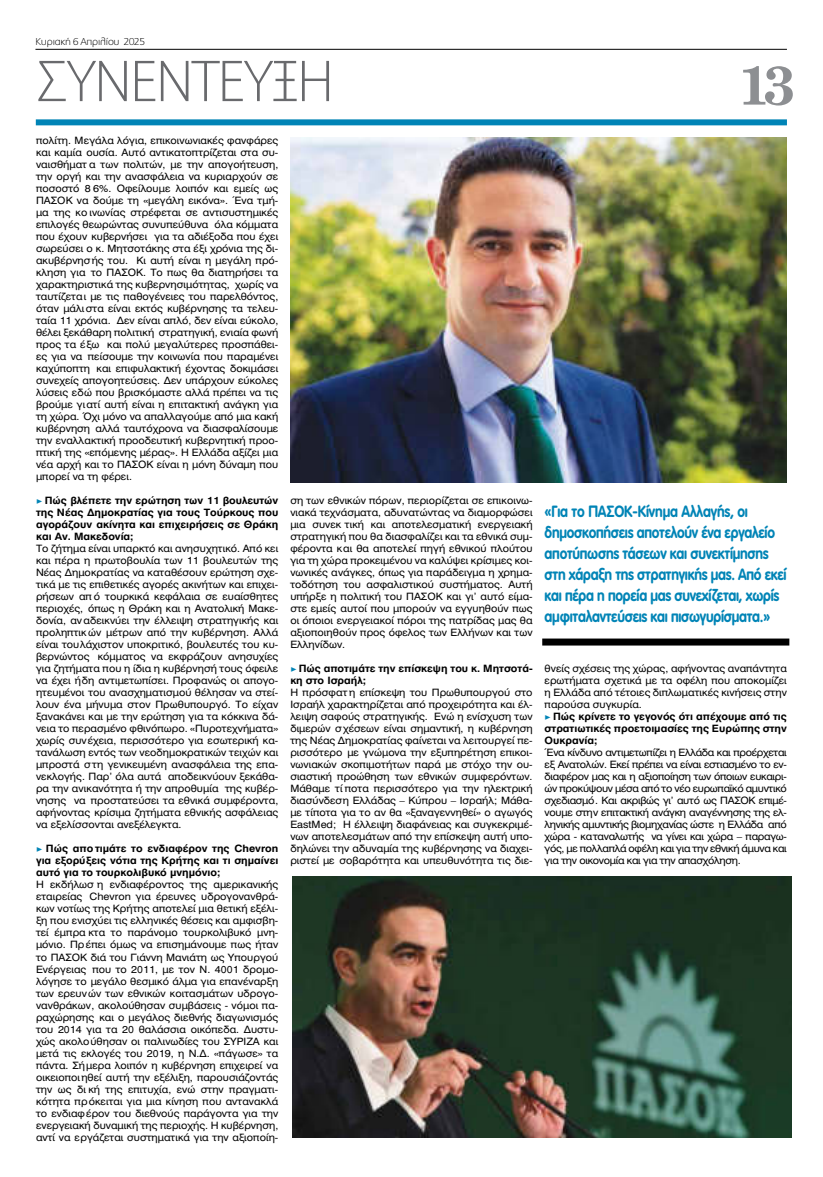
<style>
.page{position:relative;width:823px;height:1177px;background:#fff}
.page>*{position:absolute;margin:0;border:0;box-sizing:border-box;transform-origin:0 0}
.t1{font:100 57.9px "PF Catalog";letter-spacing:-.02em;color:#696a6d}
.t2{font:700 55px "PF Century";color:#8d8f92}
.t3{font:800 16px/21px "PF Futura Neu Rounded";letter-spacing:-.02em;color:#0084b6;scale:.86 1}
.t4{font:10px/12px "UB Helvetica";color:#000;text-align:justify;scale:1.07 1}
.t5{font:10px/12px "UB Helvetica Bold";color:#000;text-align:justify;scale:1.07 1}
.t6{font:100 10px "PF Catalog";letter-spacing:-.02em;color:#000;scale:1.1 1}
.s1{font-family:"Minion Pro";color:#0084b6}
</style>
<div class="page">
<hr style="left:35px;top:49px;width:751px;height:1px;background:#000">
<div style="left:36px;top:119px;width:750px;height:6px;background:#0084b6"></div>
<img style="left:290px;top:137px;width:496px;height:346px">
<div style="left:542px;top:638px;width:246px;height:7px;background:#000"></div>
<img style="left:292px;top:876px;width:499px;height:261px">
<p class="t6" style="left:35px;top:37px;width:101px">Κυριακή 6 Απριλίου 2025</p>
<h1 class="t1" style="left:36px;top:52px;width:299px">συν εντευξη</h1>
<h2 class="t2" style="left:736px;top:64px;width:57px">13</h2>
<p class="t4" style="left:36px;top:134px;width:228px">πολίτη. Μεγάλα λόγια, επικοινωνιακές φανφάρες και καμία ουσία. Αυτό αντικατοπτρίζεται στα συ&shy;ναισθήματ α των πολιτών, με την απογοήτευση, την οργή και την ανασφάλεια να κυριαρχούν σε ποσοστό 8 6%. Οφείλουμε λοιπόν και εμείς ως ΠΑΣΟΚ να δούμε τη «μεγάλη εικόνα». Ένα τμή&shy;μα της κο ινωνίας στρέφεται σε αντισυστημικές επιλογές θεωρώντας συνυπεύθυνα όλα κόμματα που έχουν κυβερνήσει για τα αδιέξοδα που έχει σωρεύσει ο κ. Μητσοτάκης στα έξι χρόνια της δι&shy;ακυβέρνησής του. Κι αυτή είναι η μεγάλη πρό&shy;κληση για το ΠΑΣΟΚ. Το πως θα διατηρήσει τα χαρακτηριστικά της κυβερνησιμότητας, χωρίς να ταυτίζεται με τις παθογένειες του παρελθόντος, όταν μάλιστα είναι εκτός κυβέρνησης τα τελευ&shy;ταία 11 χρόνια. Δεν είναι απλό, δεν είναι εύκολο, θέλει ξεκάθαρη πολιτική στρατηγική, ενιαία φωνή προς τα έξω και πολύ μεγαλύτερες προσπάθει&shy;ες για να πείσουμε την κοινωνία που παραμένει καχύποπτη και επιφυλακτική έχοντας δοκιμάσει συνεχείς απογοητεύσεις. Δεν υπάρχουν εύκολες λύσεις εδώ που βρισκόμαστε αλλά πρέπει να τις βρούμε γιατί αυτή είναι η επιτακτική ανάγκη για τη χώρα. Όχι μόνο να απαλλαγούμε από μια κακή κυβέρνηση αλλά ταυτόχρονα να διασφαλίσουμε την εναλλακτική προοδευτική κυβερνητική προο&shy;πτική της «επόμενης μέρας». Η Ελλάδα αξίζει μια νέα αρχή και το ΠΑΣΟΚ είναι η μόνη δύναμη που μπορεί να τη φέρει.</p>
<p class="t5" style="left:36px;top:494px;width:228px"><span class="s1">▶</span> Πώς βλέπετε την ερώτηση των 11 βουλευτών της Νέας Δημοκρατίας για τους Τούρκους που αγοράζουν ακίνητα και επιχειρήσεις σε Θράκη και Αν. Μακεδονία;</p>
<p class="t4" style="left:36px;top:542px;width:228px">Το ζήτημα είναι υπαρκτό και ανησυχητικό. Από κει και πέρα η πρωτοβουλία των 11 βουλευτών της Νέας Δημοκρατίας να καταθέσουν ερώτηση σχε&shy;τικά με τις επιθετικές αγορές ακινήτων και επιχει&shy;ρήσεων απ ό τουρκικά κεφάλαια σε ευαίσθητες περιοχές, όπως η Θράκη και η Ανατολική Μακε&shy;δονία, αναδεικνύει την έλλειψη στρατηγικής και προληπτικ ών μέτρων από την κυβέρνηση. Αλλά είναι τουλάχιστον υποκριτικό, βουλευτές του κυ&shy;βερνώντος κόμματος να εκφράζουν ανησυχίες για ζητήματα που η ίδια η κυβέρνησή τους όφειλε να έχει ήδη αντιμετωπίσει. Προφανώς οι απογο&shy;ητευμένοι του ανασχηματισμού θέλησαν να στεί&shy;λουν ένα μήνυμα στον Πρωθυπουργό. Το είχαν ξανακάνει και με την ερώτηση για τα κόκκινα δά&shy;νεια το περασμένο φθινόπωρο. «Πυροτεχνήματα» χωρίς συνέχεια, περισσότερο για εσωτερική κα&shy;τανάλωση εντός των νεοδημοκρατικών τειχών και μπροστά στη γενικευμένη ανασφάλεια της επα&shy;νεκλογής. Παρ’ όλα αυτά αποδεικνύουν ξεκάθα&shy;ρα την ανικανότητα ή την απροθυμία της κυβέρ&shy;νησης να προστατεύσει τα εθνικά συμφέροντα, αφήνοντας κρίσιμα ζητήματα εθνικής ασφάλειας να εξελίσσονται ανεξέλεγκτα.</p>
<p class="t5" style="left:36px;top:842px;width:228px"><span class="s1">▶</span> Πώς απο τιμάτε το ενδιαφέρον της Chevron για εξορύξεις νότια της Κρήτης και τι σημαίνει αυτό για το τουρκολιβυκό μνημόνιο;</p>
<p class="t4" style="left:36px;top:878px;width:228px">Η εκδήλωσ η ενδιαφέροντος της αμερικανικής εταιρείας Chevron για έρευνες υδρογονανθρά&shy;κων νοτίως της Κρήτης αποτελεί μια θετική εξέλι&shy;ξη που ενισχύει τις ελληνικές θέσεις και αμφισβη&shy;τεί έμπρα κτα το παράνομο τουρκολιβυκό μνη&shy;μόνιο. Πρέπει όμως να επισημάνουμε πως ήταν το ΠΑΣΟΚ διά του Γιάννη Μανιάτη ως Υπουργού Ενέργειας που το 2011, µε τον Ν. 4001 δρομο&shy;λόγησε το µεγάλο θεσµικό άλµα για επανέναρξη των ερευνών των εθνικών κοιτασµάτων υδρογο&shy;νανθράκων, ακολούθησαν συµβάσεις - νόµοι πα&shy;ραχώρησης και ο µεγάλος διεθνής διαγωνισµός του 2014 για τα 20 θαλάσσια οικόπεδα. Δυστυ&shy;χώς ακολούθησαν οι παλινωδίες του ΣΥΡΙΖΑ και μετά τις εκλογές του 2019, η Ν.∆. «πάγωσε» τα πάντα. Σήμερα λοιπόν η κυβέρνηση επιχειρεί να οικειοποιηθεί αυτή την εξέλιξη, παρουσιάζοντάς την ως δι κή της επιτυχία, ενώ στην πραγματι&shy;κότητα πρόκειται για μια κίνηση που αντανακλά το ενδιαφέρον του διεθνούς παράγοντα για την ενεργειακή δυναμική της περιοχής. Η κυβέρνηση, αντί να εργάζεται συστηματικά για την αξιοποίη-</p>
<p class="t4" style="left:290px;top:494px;width:228px">ση των εθνικών πόρων, περιορίζεται σε επικοινω&shy;νιακά τεχνάσματα, αδυνατώντας να διαμορφώσει μια συνεκ τική και αποτελεσματική ενεργειακή στρατηγική που θα διασφαλίζει και τα εθνικά συμ&shy;φέροντα και θα αποτελεί πηγή εθνικού πλούτου για τη χώρα προκειμένου να καλύψει κρίσιμες κοι&shy;νωνικές ανάγκες, όπως για παράδειγμα η χρημα&shy;τοδότηση του ασφαλιστικού συστήματος. Αυτή υπήρξε η πολιτική του ΠΑΣΟΚ και γι’ αυτό είμα&shy;στε εμείς αυτοί που μπορούν να εγγυηθούν πως οι όποιοι ενεργειακοί πόροι της πατρίδας μας θα αξιοποιηθούν προς όφελος των Ελλήνων και των Ελληνίδων.</p>
<p class="t5" style="left:290px;top:662px;width:228px"><span class="s1">▶</span> Πώς αποτιμάτε την επίσκεψη του κ. Μητσοτά&shy;κη στο Ισραήλ;</p>
<p class="t4" style="left:290px;top:686px;width:228px">Η πρόσφατη επίσκεψη του Πρωθυπουργού στο Ισραήλ χαρακτηρίζεται από προχειρότητα και έλ&shy;λειψη σαφούς στρατηγικής. Ενώ η ενίσχυση των διμερών σχέσεων είναι σημαντική, η κυβέρνηση της Νέας Δημοκρατίας φαίνεται να λειτουργεί πε&shy;ρισσότερο με γνώμονα την εξυπηρέτηση επικοι&shy;νωνιακών σκοπιμοτήτων παρά με στόχο την ου&shy;σιαστική προώθηση των εθνικών συμφερόντων.<br>Μάθαμε τί ποτα περισσότερο για την ηλεκτρική διασύνδεση Ελλάδας – Κύπρου – Ισραήλ; Μάθα&shy;με τίποτα για το αν θα «ξαναγεννηθεί» ο αγωγός EastMed; Η έλλειψη διαφάνειας και συγκεκριμέ&shy;νων αποτελεσμάτων από την επίσκεψη αυτή υπο&shy;δηλώνει την αδυναμία της κυβέρνησης να διαχει&shy;ριστεί με σοβαρότητα και υπευθυνότητα τις διε-</p>
<h3 class="t3" style="left:544px;top:501px;width:283px">«Για το ΠΑΣΟΚ-Κίνημα Αλλαγής, οι δημοσκοπήσεις αποτελούν ένα εργαλείο αποτύπωσης τάσεων και συνεκτίμησης στη χάραξη της στρατηγικής μας. Από εκεί και πέρα η πορεία μας συνεχίζεται, χωρίς αμφιταλαντεύσεις και πισωγυρίσματα.»</h3>
<p class="t4" style="left:544px;top:662px;width:228px">θνείς σχέσεις της χώρας, αφήνοντας αναπάντητα ερωτήματα σχετικά με τα οφέλη που αποκομίζει η Ελλάδα από τέτοιες διπλωματικές κινήσεις στην παρούσα συγκυρία.</p>
<p class="t5" style="left:544px;top:710px;width:228px"><span class="s1">▶</span> Πώς κρίνετε το γεγονός ότι απέχουμε από τις στρατιωτικές προετοιμασίες της Ευρώπης στην Ουκρανία;</p>
<p class="t4" style="left:544px;top:746px;width:228px">Ένα κίνδυνο αντιμετωπίζει η Ελλάδα και προέρχεται εξ Ανατολών. Εκεί πρέπει να είναι εστιασμένο το εν&shy;διαφέρον μας και η αξιοποίηση των όποιων ευκαιρι&shy;ών προκύψουν μέσα από το νέο ευρωπαϊκό αμυντικό σχεδιασμό. Και ακριβώς γι’ αυτό ως ΠΑΣΟΚ επιμέ&shy;νουμε στην επιτακτική ανάγκη αναγέννησης της ελ&shy;ληνικής αμυντικής βιομηχανίας ώστε η Ελλάδα από χώρα - καταναλωτής να γίνει και χώρα – παραγω&shy;γός, με πολλαπλά οφέλη και για την εθνική άμυνα και για την οικονομία και για την απασχόληση.</p>
</div>
